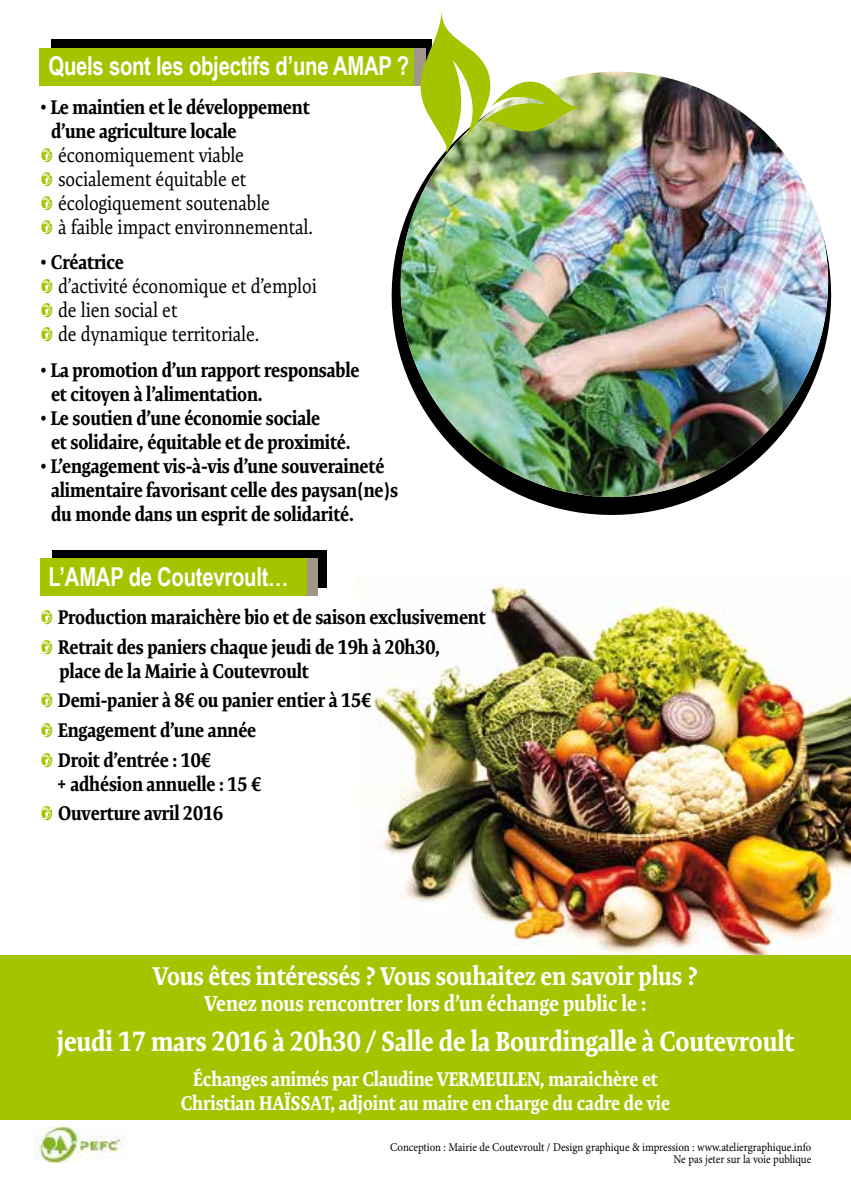
<style>
.page{position:relative;width:851px;height:1191px;background:#fff}
.page>*{position:absolute;margin:0;border:0;box-sizing:border-box;transform-origin:0 0}
.t1{font:700 28px "Expo Serif Pro";letter-spacing:-.01em;color:#fff;scale:.9 1}
.t2{font:700 26px "Arial Narrow";letter-spacing:-.01em;color:#fff;scale:.95 1}
.t3{font:700 26px "Expo Serif Pro";letter-spacing:-.01em;color:#fff;scale:.9 1}
.t4{font:700 22px "Expo Serif Pro";letter-spacing:-.01em;color:#fff;scale:.9 1}
.t5{font:700 20px/29.6px "Expo Serif Pro";letter-spacing:-.01em;color:#000;scale:.9 1}
.t6{font:20px/24px "Expo Serif Pro";letter-spacing:-.01em;color:#000;scale:.9 1}
.t7{font:700 20px/24px "Expo Serif Pro";letter-spacing:-.01em;color:#fff;text-align:center;scale:.9 1}
.t8{font:12px/12px "Minion Pro";color:#000;text-align:right;scale:.9 1}
.s1{color:#a4c400}
.s2{font-weight:700}
.s3{font-weight:400;color:#a4c400}
</style>
<div class="page">
<img style="left:366px;top:584px;width:484px;height:371px">
<div style="left:52px;top:40px;width:380px;height:37px;background:#000"></div>
<div style="left:40px;top:49px;width:374px;height:37px;background:#a4c400"></div>
<div style="left:52px;top:550px;width:275px;height:37px;background:#000"></div>
<div style="left:142px;top:559px;width:176px;height:37px;background:#a19689"></div>
<div style="left:40px;top:559px;width:266px;height:37px;background:#a4c400"></div>
<div style="left:0;top:955px;width:850px;height:165px;background:#a4c400"></div>
<svg style="left:370px;top:48px;width:462px;height:467px"></svg>
<img style="left:401px;top:72px;width:427px;height:427px">
<svg style="left:418px;top:9px;width:167px;height:144px"></svg>
<img style="left:34px;top:1127px;width:93px;height:35px">
<h2 class="t2" style="left:49px;top:51px;width:381px">Quels sont les objectifs d’une AMAP ?</h2>
<p class="t5" style="left:40px;top:92px;width:301px">• Le maintien et le développement</p>
<p class="t5" style="left:51px;top:116px;width:208px">d’une agriculture locale</p>
<p class="t6" style="left:40px;top:143px;width:229px"><span class="s1">g</span> économiquement viable</p>
<p class="t6" style="left:40px;top:167px;width:231px"><span class="s1">g</span> socialement équitable et</p>
<p class="t6" style="left:40px;top:191px;width:257px"><span class="s1">g</span> écologiquement soutenable</p>
<p class="t6" style="left:40px;top:215px;width:305px"><span class="s1">g</span> à faible impact environnemental.</p>
<p class="t6" style="left:40px;top:250px;width:309px"><span class="s2">• Créatrice<br></span><span class="s1">g</span> d’activité économique et d’emploi <span class="s1">g</span> de lien social et<br><span class="s1">g</span> de dynamique territoriale.</p>
<p class="t5" style="left:51px;top:357px;width:344px;line-height:24px;text-indent:-11px">• La promotion d’un rapport responsable et citoyen à l’alimentation.</p>
<p class="t5" style="left:51px;top:405px;width:334px;line-height:24px;text-indent:-11px">• Le soutien d’une économie sociale<br>et solidaire, équitable et de proximité.</p>
<p class="t5" style="left:51px;top:453px;width:387px;line-height:24px;text-indent:-11px">• L’engagement vis-à-vis d’une souveraineté alimentaire favorisant celle des paysan(ne)s du monde dans un esprit de solidarité.</p>
<h2 class="t2" style="left:49px;top:561px;width:254px">L’AMAP de Coutevroult…</h2>
<p class="t5" style="left:40px;top:602px;width:497px"><span class="s3">g</span> Production maraichère bio et de saison exclusivement <span class="s3">g</span> Retrait des paniers chaque jeudi de 19h à 20h30,</p>
<p class="t5" style="left:40px;top:656px;width:370px;text-indent:20px">place de la Mairie à Coutevroult<br><span class="s3">g</span> Demi-panier à 8€ ou panier entier à 15€ <span class="s3">g</span> Engagement d’une année<br><span class="s3">g</span> Droit d’entrée : 10€</p>
<p class="t5" style="left:40px;top:769px;width:247px;text-indent:17px">+ adhésion annuelle : 15 € <span class="s3">g</span> Ouverture avril 2016</p>
<h2 class="t3" style="left:153px;top:960px;width:606px">Vous êtes intéressés ? Vous souhaitez en savoir plus ?</h2>
<p class="t4" style="left:204px;top:989px;width:492px">Venez nous rencontrer lors d’un échange public le :</p>
<h1 class="t1" style="left:57px;top:1023px;width:820px">jeudi 17 mars 2016 à 20h30 / Salle de la Bourdingalle à Coutevroult</h1>
<p class="t7" style="left:181px;top:1067px;width:545px">Échanges animés par Claudine VERMEULEN, maraichère et<br>Christian HAÏSSAT, adjoint au maire en charge du cadre de vie</p>
<p class="t8" style="left:390px;top:1140px;width:469px">Conception : Mairie de Coutevroult / Design graphique &amp; impression : www.ateliergraphique.info<br>Ne pas jeter sur la voie publique</p>
</div>
